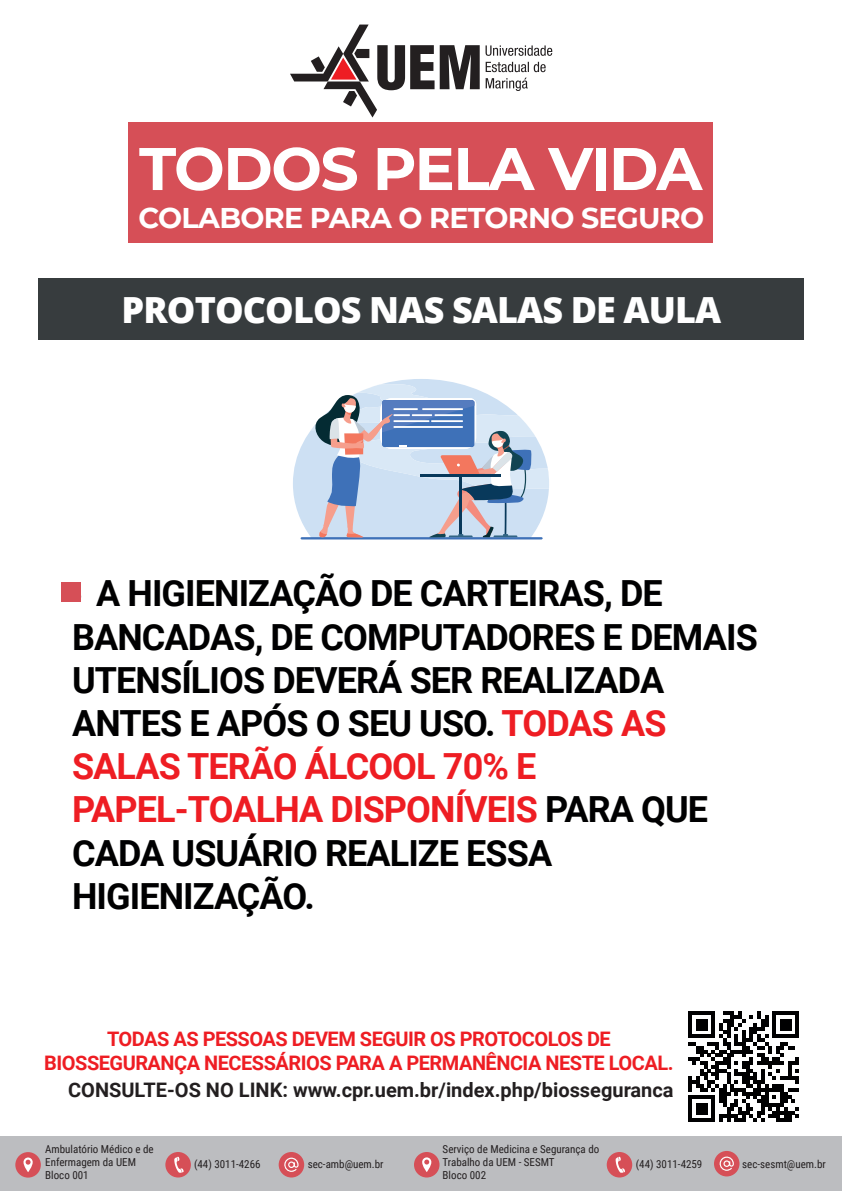
<style>
.page{position:relative;width:842px;height:1191px;background:#fff}
.page>*{position:absolute;margin:0;border:0;box-sizing:border-box;transform-origin:0 0}
.t1{font:700 60px "Montserrat";letter-spacing:-.025em;color:#fff}
.t2{font:700 36px/43.2px "Roboto";letter-spacing:-.025em;color:#000001}
.t3{font:800 36px "Open Sans";letter-spacing:-.025em;color:#fff}
.t4{font:700 28.5px "Montserrat";letter-spacing:-.025em;color:#fff}
.t5{font:700 20px/24px "Roboto";letter-spacing:-.025em;color:#ee1d23;text-align:center}
.t6{font:700 20px "Roboto";color:#231f20}
.t7{font:11px/13.2px "Roboto Condensed";color:#231f20}
.s1{font-family:"Myriad Pro";font-weight:400}
.s2{color:#ee1d23}
</style>
<div class="page">
<div style="left:61px;top:582px;width:20px;height:20px;background:#d64f57"></div>
<div style="left:38px;top:278px;width:766px;height:61px;background:#373c3e"></div>
<svg style="left:290px;top:25px;width:262px;height:92px"></svg>
<svg style="left:293px;top:379px;width:166px;height:160px"></svg>
<hr style="left:301px;top:537px;width:242px;height:2px;background:#3e71b8">
<svg style="left:311px;top:384px;width:238px;height:153px;background:#b7c4d8"></svg>
<div style="left:0;top:1136px;width:842px;height:55px;background:#bcbdc0"></div>
<div style="left:15px;top:1152px;width:26px;height:25px;background:#d64f57;border-radius:50%"></div>
<svg style="left:23px;top:1157px;width:10px;height:15px"></svg>
<div style="left:165px;top:1152px;width:26px;height:25px;background:#d64f57;border-radius:50%"></div>
<svg style="left:174px;top:1156px;width:10px;height:16px"></svg>
<div style="left:279px;top:1152px;width:25px;height:25px;background:#d64f57;border-radius:50%"></div>
<svg style="left:284px;top:1157px;width:15px;height:15px"></svg>
<div style="left:414px;top:1152px;width:25px;height:25px;background:#d64f57;border-radius:50%"></div>
<svg style="left:422px;top:1157px;width:9px;height:15px"></svg>
<div style="left:607px;top:1152px;width:25px;height:25px;background:#d64f57;border-radius:50%"></div>
<svg style="left:616px;top:1156px;width:9px;height:16px"></svg>
<div style="left:714px;top:1151px;width:25px;height:25px;background:#d64f57;border-radius:50%"></div>
<svg style="left:719px;top:1156px;width:15px;height:15px"></svg>
<div style="left:129px;top:122px;width:584px;height:121px;background:#d64f57"></div>
<svg style="left:688px;top:1011px;width:111px;height:111px"></svg>
<h1 class="t1" style="left:139px;top:125px;width:565px">TODOS PELA VIDA</h1>
<p class="t4" style="left:138px;top:198px;width:567px">COLABORE PARA O RETORNO SEGURO</p>
<p class="t3" style="left:122px;top:282px;width:601px">PROTOCOLOS NAS SALAS DE AULA</p>
<p class="t2" style="left:72px;top:570px;width:687px"><span class="s1">•</span> A HIGIENIZAÇÃO DE CARTEIRAS, DE<br>BANCADAS, DE COMPUTADORES E DEMAIS<br>UTENSÍLIOS DEVERÁ SER REALIZADA<br>ANTES E APÓS O SEU USO. <span class="s2">TODAS AS<br>SALAS TERÃO ÁLCOOL 70% E<br>PAPEL-TOALHA DISPONÍVEIS</span> PARA QUE<br>CADA USUÁRIO REALIZE ESSA<br>HIGIENIZAÇÃO.</p>
<p class="t5" style="left:44px;top:1026px;width:631px">TODAS AS PESSOAS DEVEM SEGUIR OS PROTOCOLOS DE<br>BIOSSEGURANÇA NECESSÁRIOS PARA A PERMANÊNCIA NESTE LOCAL.</p>
<p class="t6" style="left:68px;top:1076px;width:607px">CONSULTE-OS NO LINK: www.cpr.uem.br/index.php/biosseguranca</p>
<p class="t7" style="left:45px;top:1141px;width:110px">Ambulatório Médico e de<br>Enfermagem da UEM<br>Bloco 001</p>
<p class="t7" style="left:443px;top:1141px;width:158px">Serviço de Medicina e Segurança do<br>Trabalho da UEM - SESMT<br>Bloco 002</p>
<p class="t7" style="left:194px;top:1157px;width:68px">(44) 3011-4266</p>
<p class="t7" style="left:308px;top:1157px;width:77px">sec-amb@uem.br</p>
<p class="t7" style="left:636px;top:1157px;width:68px">(44) 3011-4259</p>
<p class="t7" style="left:742px;top:1157px;width:85px">sec-sesmt@uem.br</p>
</div>
